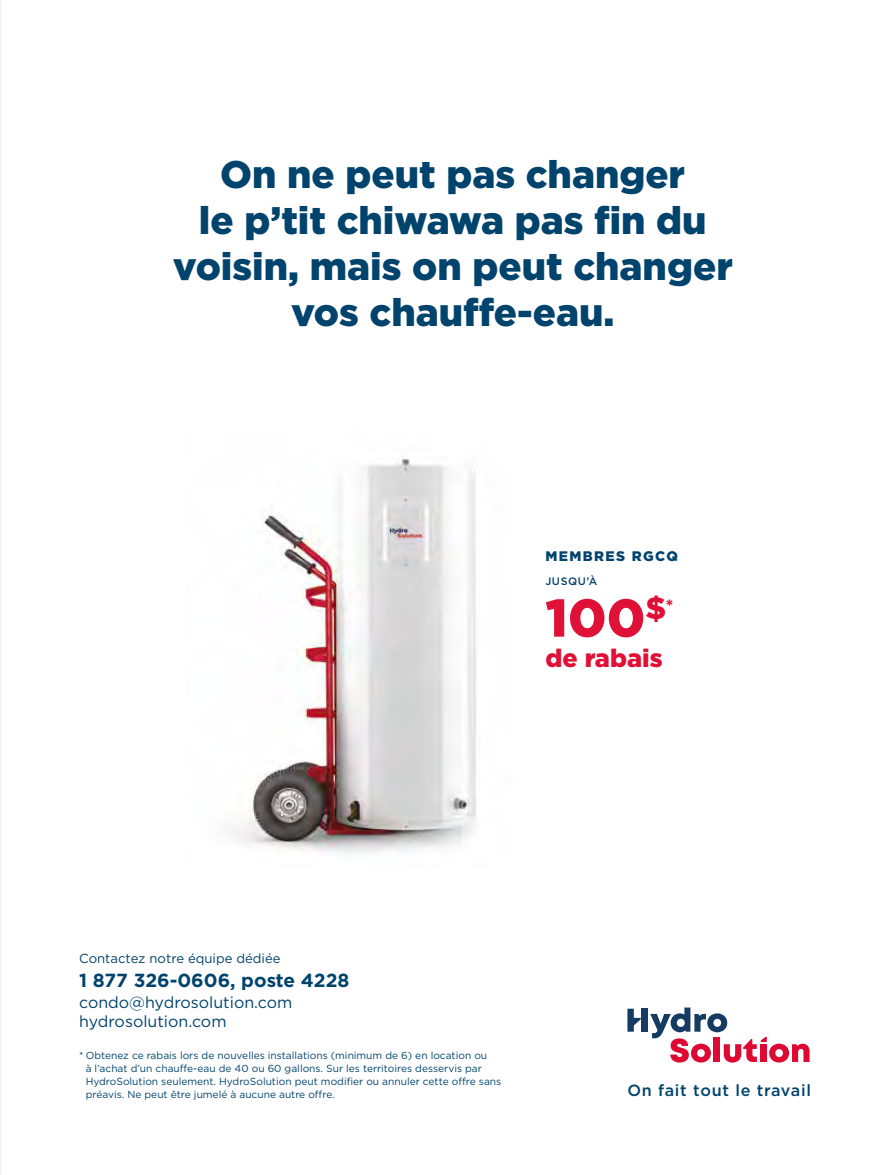
<style>
.page{position:relative;width:891px;height:1175px;background:#fff}
.page>*{position:absolute;margin:0;border:0;box-sizing:border-box;transform-origin:0 0}
.t1{font:900 53.1px "Gotham";color:#e01136}
.t2{font:900 38.4px/46px "Gotham";color:#00436c;text-align:center}
.t3{font:900 25.2px "Gotham";color:#e01136}
.t4{font:700 18.9px "Gotham";color:#00436c}
.t5{font:16.05px/18.9px "Gotham";color:#00436c}
.t6{font:500 16.05px "Gotham";letter-spacing:.045em;color:#00436c}
.t7{font:900 13.8px "Gotham";letter-spacing:.1em;color:#00436c}
.t8{font:13.05px "Gotham";color:#00436c}
.t9{font:500 10.8px "Gotham";letter-spacing:.05em;color:#00436c}
.t10{font:10.2px/13px "Gotham";color:#00436c}
</style>
<div class="page">
<hr style="left:0;top:0;width:1px;height:1174px;background:#f0f6f9">
<img style="left:232px;top:459px;width:244px;height:395px">
<svg style="left:650px;top:1007px;width:160px;height:55px"></svg>
<svg style="left:627px;top:1008px;width:14px;height:23px"></svg>
<div style="left:642px;top:1008px;width:6px;height:23px;background:#153b63"></div>
<h2 class="t2" style="left:173px;top:151px;width:561px">On ne peut pas changer<br>le p’tit chiwawa pas fin du voisin, mais on peut changer vos chauffe-eau.</h2>
<h3 class="t7" style="left:545px;top:546px;width:134px">MEMBRES RGCQ</h3>
<p class="t9" style="left:545px;top:574px;width:53px">JUSQU’À</p>
<h1 class="t1" style="left:545px;top:581px;width:129px">100<sup>$</sup><sup>*</sup></h1>
<h3 class="t3" style="left:545px;top:640px;width:119px">de rabais</h3>
<p class="t8" style="left:79px;top:950px;width:203px">Contactez notre équipe dédiée</p>
<h3 class="t4" style="left:79px;top:967px;width:272px">1 877 326-0606, poste 4228</h3>
<h3 class="t5" style="left:79px;top:993px;width:215px">condo@hydrosolution.com hydrosolution.com</h3>
<p class="t10" style="left:86px;top:1048px;width:417px;text-indent:-7px">* Obtenez ce rabais lors de nouvelles installations (minimum de 6) en location ou<br>à l’achat d’un chauffe-eau de 40 ou 60 gallons. Sur les territoires desservis par HydroSolution seulement. HydroSolution peut modifier ou annuler cette offre sans préavis. Ne peut être jumelé à aucune autre offre.</p>
<h3 class="t6" style="left:627px;top:1080px;width:185px">On fait tout le travail</h3>
</div>
